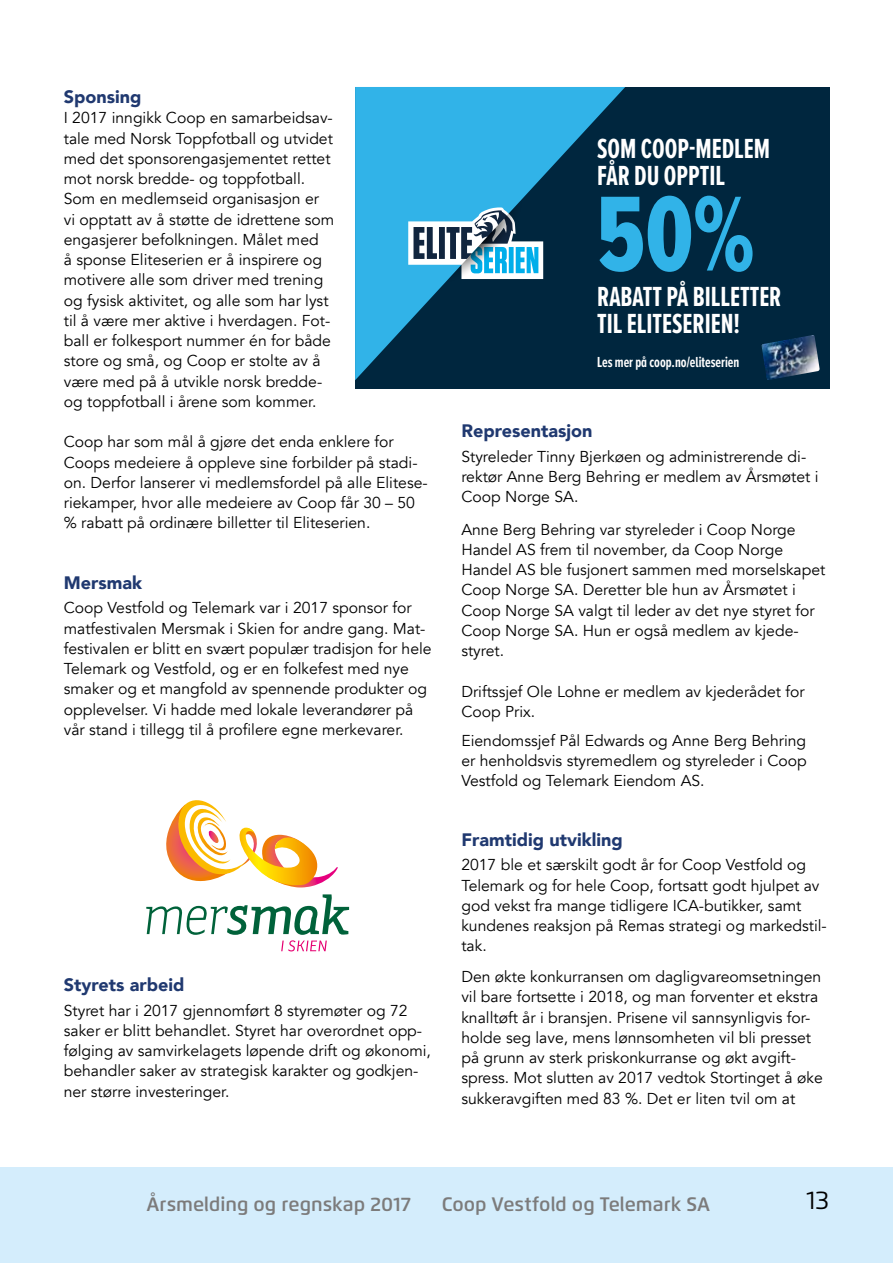
<style>
.page{position:relative;width:893px;height:1263px;background:#fff}
.page>*{position:absolute;margin:0;border:0;box-sizing:border-box;transform-origin:0 0}
.t1{font:110.55px "Proxima Nova A Ex Cn Extrabld";color:#31b3e8;scale:.92 1}
.t2{font:700 28.65px/26.5px "Proxima Nova A Ex Cn";color:#fff;scale:.92 1}
.t3{font:25.5px "Flexo";color:#000}
.t4{font:600 19.5px "Flexo";color:#7c7b7b}
.t5{font:900 18px "Avenir";color:#203970}
.t6{font:15.75px/20.2px "Avenir";color:#000}
.t7{font:700 15.15px "Proxima Nova A Ex Cn";color:#fff;scale:.92 1}
</style>
<div class="page">
<div style="left:0;top:1167px;width:893px;height:96px;background:#d4edfc"></div>
<div style="left:355px;top:87px;width:474px;height:302px;background:#00263e"></div>
<svg style="left:355px;top:87px;width:270px;height:293px"></svg>
<svg style="left:408px;top:198px;width:135px;height:86px"></svg>
<img style="left:762px;top:335px;width:58px;height:45px">
<svg style="left:146px;top:800px;width:203px;height:151px"></svg>
<p class="t5" style="left:64px;top:81px;width:79px">Sponsing</p>
<p class="t6" style="left:64px;top:108px;width:272px">I 2017 inngikk Coop en samarbeidsav&shy;tale med Norsk Toppfotball og utvidet med det sponsorengasjementet rettet mot norsk bredde- og toppfotball.<br>Som en medlemseid organisasjon er<br>vi opptatt av å støtte de idrettene som engasjerer befolkningen. Målet med<br>å sponse Eliteserien er å inspirere og motivere alle som driver med trening og fysisk aktivitet, og alle som har lyst til å være mer aktive i hverdagen. Fot&shy;ball er folkesport nummer én for både store og små, og Coop er stolte av å være med på å utvikle norsk bredde&shy;og toppfotball i årene som kommer.</p>
<p class="t6" style="left:64px;top:432px;width:365px">Coop har som mål å gjøre det enda enklere for Coops medeiere å oppleve sine forbilder på stadi&shy;on. Derfor lanserer vi medlemsfordel på alle Elitese&shy;riekamper, hvor alle medeiere av Coop får 30 – 50 % rabatt på ordinære billetter til Eliteserien.</p>
<p class="t5" style="left:64px;top:567px;width:80px">Mersmak</p>
<p class="t6" style="left:64px;top:598px;width:369px">Coop Vestfold og Telemark var i 2017 sponsor for matfestivalen Mersmak i Skien for andre gang. Mat&shy;festivalen er blitt en svært populær tradisjon for hele Telemark og Vestfold, og er en folkefest med nye smaker og et mangfold av spennende produkter og opplevelser. Vi hadde med lokale leverandører på vår stand i tillegg til å profilere egne merkevarer.</p>
<p class="t5" style="left:64px;top:969px;width:122px">Styrets arbeid</p>
<p class="t6" style="left:64px;top:1000px;width:369px">Styret har i 2017 gjennomført 8 styremøter og 72 saker er blitt behandlet. Styret har overordnet opp&shy;følging av samvirkelagets løpende drift og økonomi, behandler saker av strategisk karakter og godkjen&shy;ner større investeringer.</p>
<h2 class="t2" style="left:597px;top:135px;width:190px">SOM COOP-MEDLEM<br>FÅR DU OPPTIL</h2>
<h1 class="t1" style="left:597px;top:153px;width:172px">50%</h1>
<h2 class="t2" style="left:597px;top:283px;width:202px">RABATT PÅ BILLETTER<br>TIL ELITESERIEN!</h2>
<p class="t7" style="left:597px;top:351px;width:156px">Les mer på coop.no/eliteserien</p>
<p class="t5" style="left:461px;top:416px;width:132px">Representasjon</p>
<p class="t6" style="left:461px;top:447px;width:359px">Styreleder Tinny Bjerkøen og administrerende di&shy;rektør Anne Berg Behring er medlem av Årsmøtet i<br>Coop Norge SA.</p>
<p class="t6" style="left:461px;top:519px;width:366px">Anne Berg Behring var styreleder i Coop Norge Handel AS frem til november, da Coop Norge Handel AS ble fusjonert sammen med morselskapet Coop Norge SA. Deretter ble hun av Årsmøtet i Coop Norge SA valgt til leder av det nye styret for Coop Norge SA. Hun er også medlem av kjede&shy;styret.</p>
<p class="t6" style="left:461px;top:681px;width:345px">Driftssjef Ole Lohne er medlem av kjederådet for<br>Coop Prix.</p>
<p class="t6" style="left:461px;top:730px;width:347px;text-align:justify">Eiendomssjef Pål Edwards og Anne Berg Behring er henholdsvis styremedlem og styreleder i Coop Vestfold og Telemark Eiendom AS.</p>
<p class="t5" style="left:461px;top:824px;width:163px">Framtidig utvikling</p>
<p class="t6" style="left:461px;top:855px;width:367px">2017 ble et særskilt godt år for Coop Vestfold og Telemark og for hele Coop, fortsatt godt hjulpet av god vekst fra mange tidligere ICA-butikker, samt kundenes reaksjon på Remas strategi og markedstil&shy;tak.</p>
<p class="t6" style="left:461px;top:967px;width:363px">Den økte konkurransen om dagligvareomsetningen vil bare fortsette i 2018, og man forventer et ekstra knalltøft år i bransjen. Prisene vil sannsynligvis for&shy;holde seg lave, mens lønnsomheten vil bli presset på grunn av sterk priskonkurranse og økt avgift&shy;spress. Mot slutten av 2017 vedtok Stortinget å øke sukkeravgiften med 83 %. Det er liten tvil om at</p>
<p class="t4" style="left:147px;top:1193px;width:266px">Årsmelding og regnskap 2017</p>
<p class="t4" style="left:442px;top:1193px;width:270px">Coop Vestfold og Telemark SA</p>
<h3 class="t3" style="left:806px;top:1184px;width:24px">13</h3>
</div>
